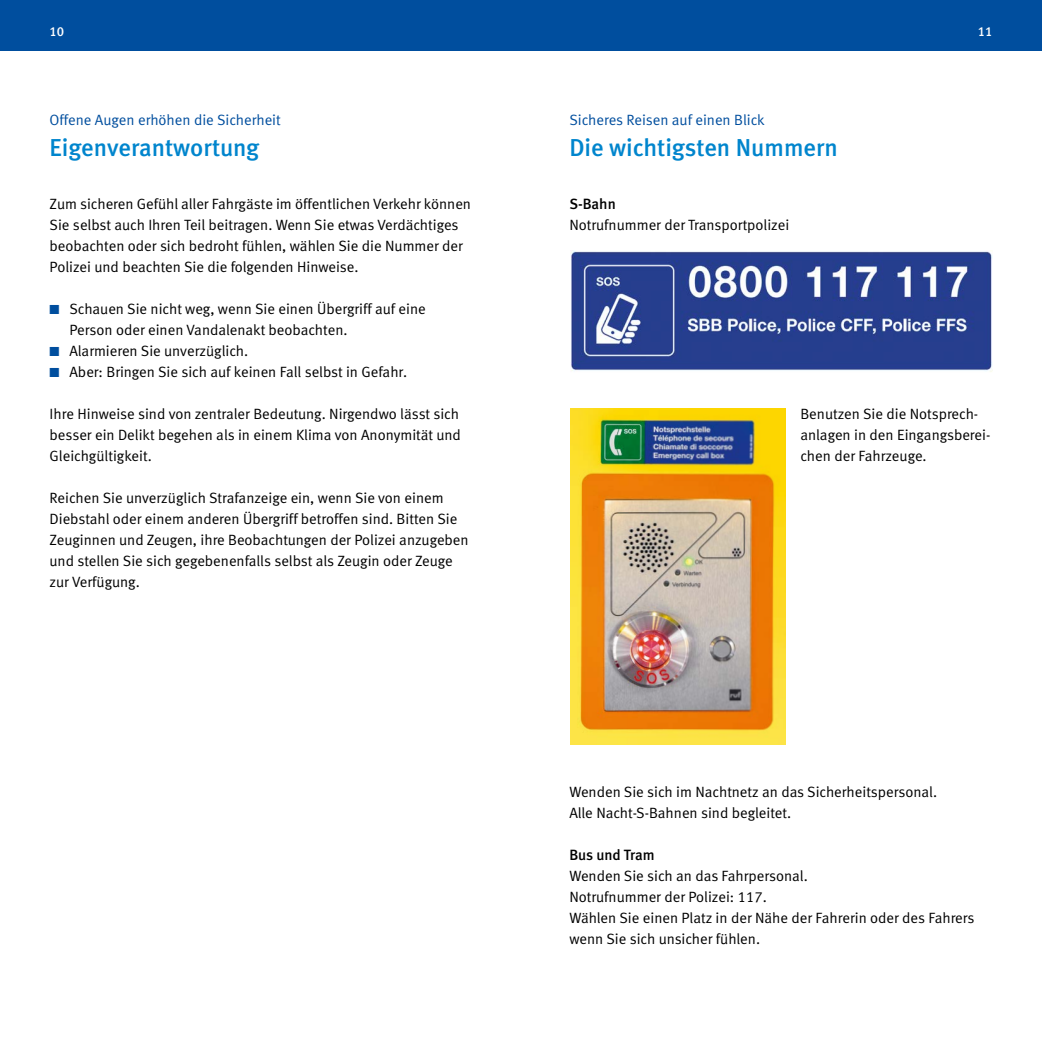
<style>
.page{position:relative;width:1042px;height:1042px;background:#fff}
.page>*{position:absolute;margin:0;border:0;box-sizing:border-box;transform-origin:0 0}
.Titel{font:24.5px "Meta Medium LF";color:#0085cd}
.Lauftext{font:14.88px/21px "Meta Normal LF";color:#000}
.Übertitel{font:14.88px "Meta Normal LF";color:#004e9e}
.Lauftext_medium{font:14.88px "Meta Medium LF";letter-spacing:-.005em;color:#000}
.t1{font:13.12px "Meta Medium LF";color:#fff}
.s1{color:#004e9e}
</style>
<div class="page">
<div style="left:0;top:0;width:521px;height:50px;background:#004e9e"></div>
<div style="left:521px;top:0;width:521px;height:50px;background:#004e9e"></div>
<img style="left:570px;top:251px;width:422px;height:121px">
<img style="left:570px;top:408px;width:215px;height:336px">
<p class="t1" style="left:50px;top:24px;width:16px">10</p>
<p class="t1" style="left:977px;top:24px;width:16px">11</p>
<p class="Übertitel" style="left:50px;top:111px;width:233px">Offene Augen erhöhen die Sicherheit</p>
<p class="Titel" style="left:50px;top:134px;width:211px">Eigenverantwortung</p>
<p class="Lauftext" style="left:50px;top:193px;width:423px">Zum sicheren Gefühl aller Fahrgäste im öffentlichen Verkehr können Sie selbst auch Ihren Teil beitragen. Wenn Sie etwas Verdächtiges beobachten oder sich bedroht fühlen, wählen Sie die Nummer der Polizei und beachten Sie die folgenden Hinweise.</p>
<p class="Lauftext" style="left:69px;top:298px;width:358px;text-indent:-20px"><span class="s1">■</span> Schauen Sie nicht weg, wenn Sie einen Übergriff auf eine<br>Person oder einen Vandalenakt beobachten.</p>
<p class="Lauftext" style="left:50px;top:340px;width:200px"><span class="s1">■</span> Alarmieren Sie unverzüglich.</p>
<p class="Lauftext" style="left:50px;top:361px;width:359px"><span class="s1">■</span> Aber: Bringen Sie sich auf keinen Fall selbst in Gefahr.</p>
<p class="Lauftext" style="left:50px;top:403px;width:413px">Ihre Hinweise sind von zentraler Bedeutung. Nirgendwo lässt sich besser ein Delikt begehen als in einem Klima von Anonymität und<br>Gleichgültigkeit.</p>
<p class="Lauftext" style="left:50px;top:487px;width:420px">Reichen Sie unverzüglich Strafanzeige ein, wenn Sie von einem Diebstahl oder einem anderen Übergriff betroffen sind. Bitten Sie Zeuginnen und Zeugen, ihre Beobachtungen der Polizei anzugeben und stellen Sie sich gegebenenfalls selbst als Zeugin oder Zeuge zur Verfügung.</p>
<p class="Übertitel" style="left:569px;top:111px;width:197px">Sicheres Reisen auf einen Blick</p>
<p class="Titel" style="left:569px;top:134px;width:270px">Die wichtigsten Nummern</p>
<p class="Lauftext_medium" style="left:569px;top:195px;width:48px">S-Bahn</p>
<p class="Lauftext" style="left:569px;top:214px;width:221px">Notrufnummer der Transportpolizei</p>
<p class="Lauftext" style="left:800px;top:403px;width:191px">Benutzen Sie die Notsprech&shy;anlagen in den Eingangsberei&shy;chen der Fahrzeuge.</p>
<p class="Lauftext" style="left:569px;top:781px;width:369px">Wenden Sie sich im Nachtnetz an das Sicherheitspersonal.<br>Alle Nacht-S-Bahnen sind begleitet.</p>
<p class="Lauftext_medium" style="left:569px;top:846px;width:87px">Bus und Tram</p>
<p class="Lauftext" style="left:569px;top:865px;width:240px">Wenden Sie sich an das Fahrpersonal.</p>
<p class="Lauftext" style="left:569px;top:886px;width:199px">Notrufnummer der Polizei: 117.</p>
<p class="Lauftext" style="left:569px;top:907px;width:407px">Wählen Sie einen Platz in der Nähe der Fahrerin oder des Fahrers wenn Sie sich unsicher fühlen.</p>
</div>
